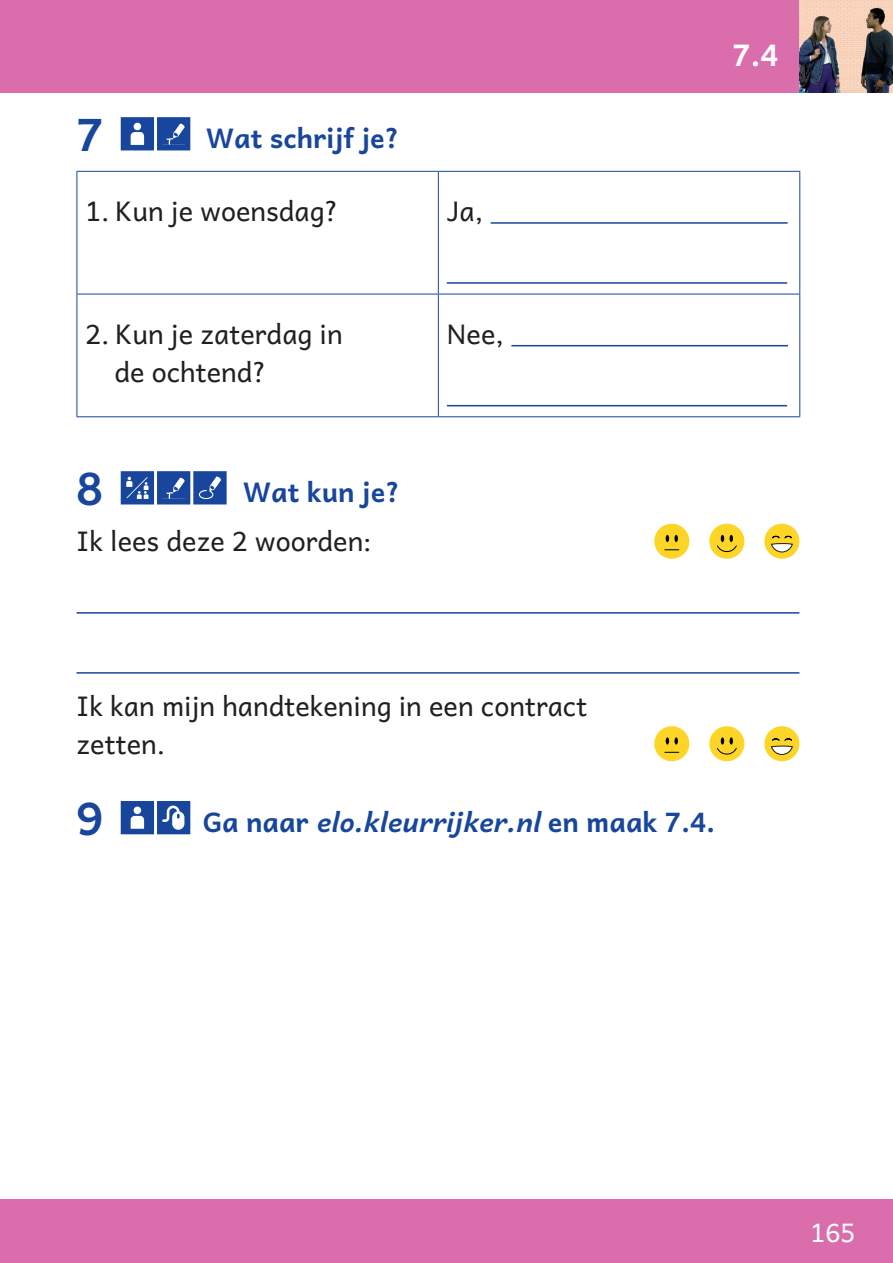
<style>
.page{position:relative;width:893px;height:1263px;background:#fff}
.page>*{position:absolute;margin:0;border:0;box-sizing:border-box;transform-origin:0 0}
.t1{font:700 45px "Andika New Basic";color:#18469d}
.t2{font:700 30px "Andika New Basic";color:#fff}
.t3{font:27px/37.5px "Andika New Basic";color:#231f20}
.t4{font:italic 700 27px "Andika New Basic";color:#18469d}
.t5{font:700 27px "Andika New Basic";color:#18469d}
.t6{font:25.5px "Andika New Basic";color:#fff}
.s1{font-style:normal}
</style>
<div class="page">
<div style="left:0;top:0;width:893px;height:92px;background:#da6dab"></div>
<div style="left:0;top:1199px;width:893px;height:64px;background:#da6dab"></div>
<hr style="left:77px;top:612px;width:722px;height:2px;background:#18469d">
<hr style="left:77px;top:672px;width:722px;height:2px;background:#18469d">
<hr style="left:77px;top:171px;width:361px;height:1px;background:#18469d">
<hr style="left:77px;top:172px;width:1px;height:122px;background:#18469d">
<hr style="left:438px;top:171px;width:362px;height:1px;background:#18469d">
<hr style="left:438px;top:172px;width:1px;height:122px;background:#18469d">
<hr style="left:799px;top:172px;width:1px;height:122px;background:#18469d">
<hr style="left:77px;top:294px;width:361px;height:1px;background:#18469d">
<hr style="left:77px;top:294px;width:1px;height:122px;background:#18469d">
<hr style="left:438px;top:294px;width:362px;height:1px;background:#18469d">
<hr style="left:438px;top:294px;width:1px;height:122px;background:#18469d">
<hr style="left:799px;top:294px;width:1px;height:122px;background:#18469d">
<hr style="left:77px;top:416px;width:361px;height:1px;background:#18469d">
<hr style="left:438px;top:416px;width:362px;height:1px;background:#18469d">
<hr style="left:491px;top:222px;width:297px;height:2px;background:#18469d">
<hr style="left:447px;top:282px;width:340px;height:2px;background:#18469d">
<hr style="left:511px;top:345px;width:277px;height:1px;background:#18469d">
<hr style="left:447px;top:405px;width:340px;height:1px;background:#18469d">
<div style="left:709px;top:524px;width:35px;height:35px;background:#fdd526;border-radius:50%"></div>
<svg style="left:717px;top:535px;width:20px;height:17px"></svg>
<div style="left:654px;top:524px;width:35px;height:35px;background:#fdd526;border-radius:50%"></div>
<svg style="left:666px;top:535px;width:12px;height:7px"></svg>
<svg style="left:664px;top:549px;width:15px;height:1px"></svg>
<div style="left:764px;top:524px;width:35px;height:35px;background:#fdd526;border-radius:50%"></div>
<svg style="left:771px;top:535px;width:22px;height:18px"></svg>
<div style="left:709px;top:726px;width:35px;height:35px;background:#fdd526;border-radius:50%"></div>
<svg style="left:717px;top:737px;width:20px;height:18px"></svg>
<div style="left:654px;top:726px;width:35px;height:35px;background:#fdd526;border-radius:50%"></div>
<svg style="left:666px;top:737px;width:12px;height:8px"></svg>
<svg style="left:664px;top:752px;width:15px;height:1px"></svg>
<div style="left:764px;top:726px;width:35px;height:35px;background:#fdd526;border-radius:50%"></div>
<svg style="left:771px;top:738px;width:22px;height:17px"></svg>
<img style="left:799px;top:0;width:94px;height:92px">
<h1 class="t1" style="left:77px;top:93px;width:28px">7</h1>
<p class="t5" style="left:206px;top:113px;width:195px">Wat schrijf je?</p>
<p class="t3" style="left:85px;top:189px;width:254px">1. Kun je woensdag?</p>
<p class="t3" style="left:447px;top:189px;width:38px">Ja,</p>
<p class="t3" style="left:114px;top:311px;width:230px;text-indent:-29px">2. Kun je zaterdag in de ochtend?</p>
<p class="t3" style="left:447px;top:311px;width:59px">Nee,</p>
<h1 class="t1" style="left:77px;top:447px;width:28px">8</h1>
<p class="t5" style="left:243px;top:467px;width:158px">Wat kun je?</p>
<p class="t3" style="left:77px;top:519px;width:297px">Ik lees deze 2 woorden:</p>
<p class="t2" style="left:733px;top:28px;width:47px">7.4</p>
<p class="t3" style="left:77px;top:684px;width:512px">Ik kan mijn handtekening in een contract zetten.</p>
<h1 class="t1" style="left:77px;top:777px;width:28px">9</h1>
<p class="t4" style="left:203px;top:797px;width:514px"><span class="s1">Ga naar</span> elo.kleurrijker.nl <span class="s1">en maak 7.4.</span></p>
<p class="t6" style="left:810px;top:1210px;width:46px">165</p>
</div>
